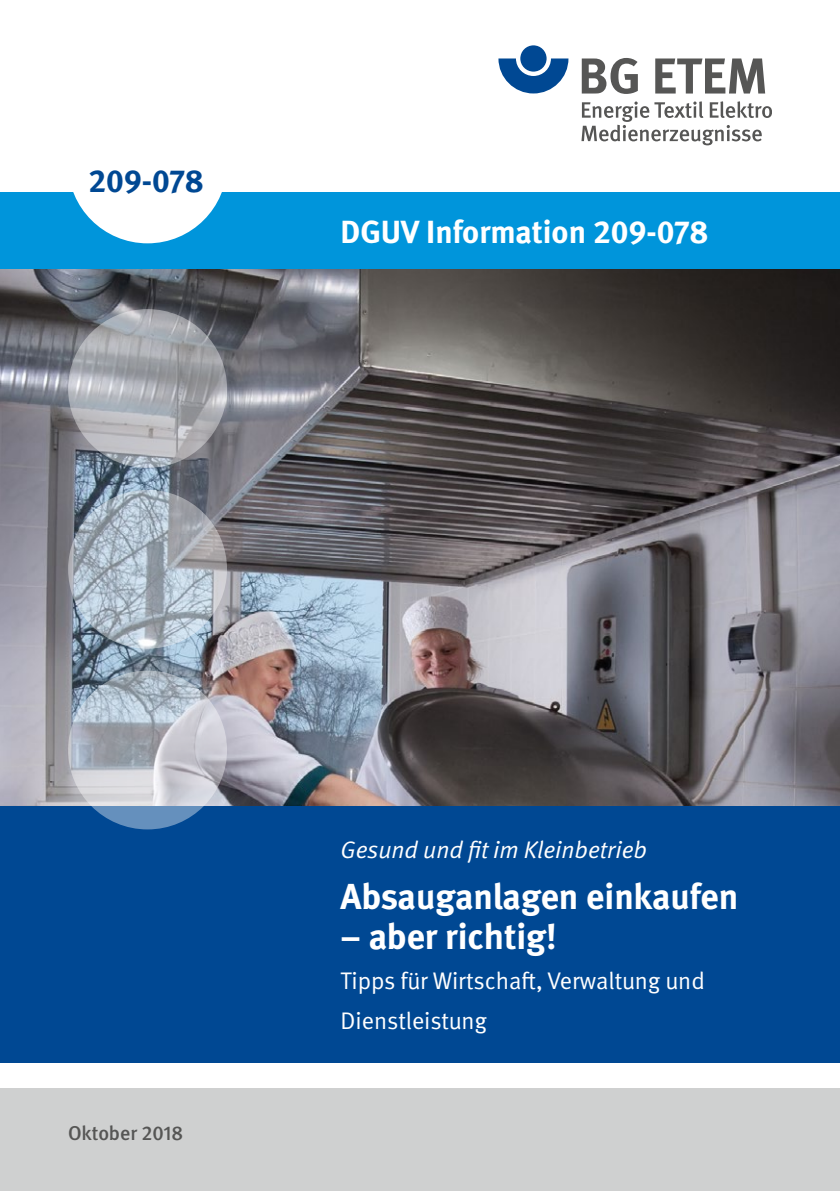
<style>
.page{position:relative;width:840px;height:1191px;background:#fff}
.page>*{position:absolute;margin:0;border:0;box-sizing:border-box;transform-origin:0 0}
.t1{font:700 36px "DGUV Meta";color:#fff}
.t2{font:700 32px "DGUV Meta";color:#fff}
.t3{font:700 32px "DGUV Meta";color:#004893}
.t4{font:24px/40px "DGUV Meta";color:#fff}
.t5{font:italic 24px "DGUV Meta";color:#fff}
.t6{font:500 20px "DGUV Meta";color:#565655}
</style>
<div class="page">
<img style="left:0;top:269px;width:839px;height:537px">
<div style="left:0;top:1088px;width:839px;height:103px;background:#cfd0d0"></div>
<div style="left:0;top:806px;width:839px;height:256px;background:#004893"></div>
<div style="left:0;top:192px;width:839px;height:77px;background:#0095db"></div>
<svg style="left:68px;top:309px;width:159px;height:159px;background:#acaeb3"></svg>
<svg style="left:68px;top:490px;width:159px;height:158px;background:#acb6c1"></svg>
<svg style="left:68px;top:670px;width:159px;height:159px;background:#b3bcc8"></svg>
<div style="left:68px;top:85px;width:159px;height:158px;background:#fff;border-radius:50%"></div>
<svg style="left:498px;top:58px;width:70px;height:35px"></svg>
<div style="left:520px;top:45px;width:26px;height:27px;background:#004893;border-radius:50%"></div>
<svg style="left:581px;top:58px;width:56px;height:36px"></svg>
<svg style="left:655px;top:58px;width:109px;height:35px"></svg>
<svg style="left:581px;top:101px;width:190px;height:44px"></svg>
<h2 class="t3" style="left:88px;top:162px;width:117px">209-078</h2>
<h2 class="t2" style="left:340px;top:212px;width:369px">DGUV Information 209-078</h2>
<p class="t6" style="left:68px;top:1121px;width:116px">Oktober 2018</p>
<p class="t5" style="left:340px;top:835px;width:308px">Gesund und fit im Kleinbetrieb</p>
<h1 class="t1" style="left:340px;top:875px;width:399px">Absauganlagen einkaufen</h1>
<h1 class="t1" style="left:340px;top:915px;width:218px">– aber richtig!</h1>
<p class="t4" style="left:340px;top:961px;width:365px">Tipps für Wirtschaft, Verwaltung und<br>Dienstleistung</p>
</div>
